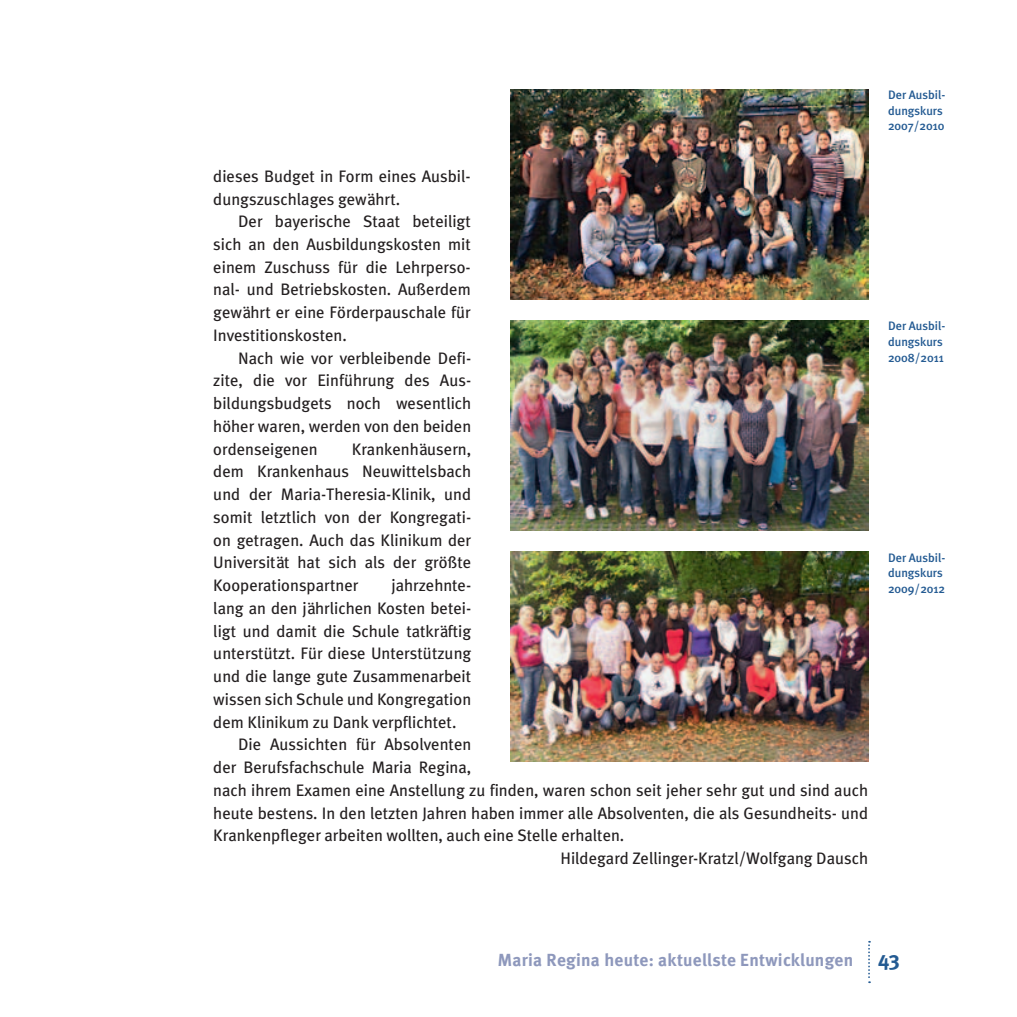
<style>
.page{position:relative;width:1017px;height:1017px;background:#fff}
.page>*{position:absolute;margin:0;border:0;box-sizing:border-box;transform-origin:0 0}
.t1{font:700 17.5px "Meta";letter-spacing:.015em;color:#8e98bc}
.t2{font:16.62px/22.8px "Meta Plus";color:#231f20;text-align:justify}
.t3{font:500 12.25px/15.8px "Meta Plus";color:#235a92}
.s1{font-size:21px;color:#235a92}
</style>
<div class="page">
<svg style="left:868px;top:941px;width:2px;height:42px"></svg>
<img style="left:510px;top:89px;width:358px;height:210px">
<img style="left:511px;top:321px;width:357px;height:209px">
<img style="left:511px;top:552px;width:357px;height:210px">
<p class="t2" style="left:213px;top:164px;width:259px">dieses Budget in Form eines Ausbil&shy;dungszuschlages gewährt.</p>
<p class="t2" style="left:213px;top:210px;width:259px;text-indent:25px">Der bayerische Staat beteiligt sich an den Ausbildungskosten mit einem Zuschuss für die Lehrperso&shy;nal- und Betriebskosten. Außerdem gewährt er eine Förderpauschale für Investitionskosten.</p>
<p class="t2" style="left:213px;top:346px;width:259px;text-indent:25px">Nach wie vor verbleibende Defi&shy;zite, die vor Einführung des Aus&shy;bildungsbudgets noch wesentlich höher waren, werden von den beiden ordenseigenen</p>
<p class="t2" style="left:213px;top:437px;width:259px;text-indent:139px">Krankenhäusern, dem Krankenhaus Neuwittelsbach und der Maria-Theresia-Klinik, und somit letztlich von der Kongregati&shy;on getragen. Auch das Klinikum der Universität hat sich als der größte Kooperationspartner</p>
<p class="t2" style="left:391px;top:574px;width:81px">jahrzehnte-</p>
<p class="t2" style="left:213px;top:597px;width:259px">lang an den jährlichen Kosten betei-</p>
<p class="t2" style="left:213px;top:619px;width:259px">ligt und damit die Schule tatkräftig</p>
<p class="t2" style="left:213px;top:642px;width:259px">unterstützt. Für diese Unterstützung</p>
<p class="t2" style="left:213px;top:665px;width:259px">und die lange gute Zusammenarbeit</p>
<p class="t2" style="left:213px;top:688px;width:259px">wissen sich Schule und Kongregation</p>
<p class="t2" style="left:213px;top:710px;width:245px">dem Klinikum zu Dank verpflichtet.</p>
<p class="t2" style="left:238px;top:733px;width:235px">Die Aussichten für Absolventen</p>
<p class="t2" style="left:213px;top:756px;width:259px">der Berufsfachschule Maria Regina,</p>
<p class="t2" style="left:213px;top:779px;width:656px">nach ihrem Examen eine Anstellung zu finden, waren schon seit jeher sehr gut und sind auch</p>
<p class="t2" style="left:213px;top:801px;width:656px">heute bestens. In den letzten Jahren haben immer alle Absolventen, die als Gesundheits- und</p>
<p class="t2" style="left:213px;top:824px;width:413px">Krankenpfleger arbeiten wollten, auch eine Stelle erhalten.</p>
<p class="t2" style="left:560px;top:847px;width:309px">Hildegard Zellinger-Kratzl/Wolfgang Dausch</p>
<p class="t3" style="left:888px;top:87px;width:59px">Der Ausbil&shy;dungskurs<br>2007/2010</p>
<p class="t3" style="left:888px;top:318px;width:59px">Der Ausbil&shy;dungskurs<br>2008/2011</p>
<p class="t3" style="left:888px;top:549px;width:59px">Der Ausbil&shy;dungskurs<br>2009/2012</p>
<p class="t1" style="left:498px;top:949px;width:404px">Maria Regina heute: aktuellste Entwicklungen <span class="s1">43</span></p>
</div>
